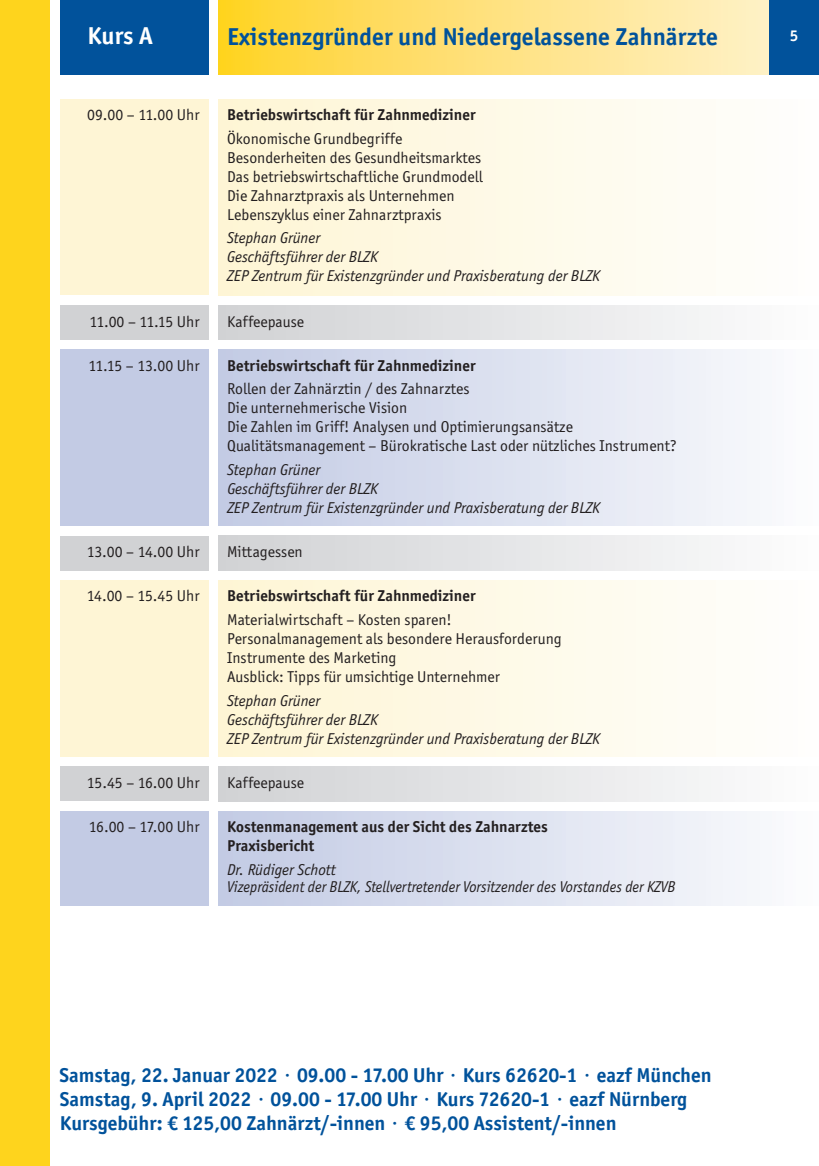
<style>
.page{position:relative;width:819px;height:1166px;background:#fff}
.page>*{position:absolute;margin:0;border:0;box-sizing:border-box;transform-origin:0 0}
.t1{font:700 24.5px "Officina San ITC";color:#01529b}
.t2{font:700 24.5px "Officina San ITC";color:#fff}
.t3{font:700 20.12px/24.2px "Officina San ITC";color:#01529b}
.t4{font:15.75px/18.9px "Officina San ITC";color:#231f20}
.t5{font:italic 15.75px/18.9px "Officina San ITC";color:#231f20}
.t6{font:700 15.75px/18.9px "Officina San ITC";color:#231f20}
.t7{font:700 15.75px "Officina San ITC";color:#fff}
</style>
<div class="page">
<div style="left:218px;top:0;width:601px;height:74px;background:linear-gradient(to right,#ffd32b,#fff4da)"></div>
<div style="left:769px;top:0;width:50px;height:74px;background:#01529b"></div>
<div style="left:60px;top:0;width:148px;height:74px;background:#01529b"></div>
<div style="left:218px;top:99px;width:601px;height:196px;background:linear-gradient(to right,#fef5d4,#fefefd)"></div>
<div style="left:218px;top:811px;width:601px;height:94px;background:linear-gradient(to right,#c2cae4,#fbfcfd)"></div>
<div style="left:218px;top:536px;width:601px;height:34px;background:linear-gradient(to right,#d0d1d4,#fcfdfd)"></div>
<div style="left:218px;top:580px;width:601px;height:176px;background:linear-gradient(to right,#fef5d4,#fefefd)"></div>
<div style="left:60px;top:580px;width:148px;height:176px;background:#fef5d5"></div>
<div style="left:60px;top:536px;width:148px;height:34px;background:#d1d2d4"></div>
<div style="left:218px;top:766px;width:601px;height:35px;background:linear-gradient(to right,#d0d1d4,#fcfdfd)"></div>
<div style="left:60px;top:766px;width:148px;height:35px;background:#d1d2d4"></div>
<div style="left:60px;top:811px;width:148px;height:94px;background:#c3cbe4"></div>
<div style="left:60px;top:99px;width:148px;height:196px;background:#fef5d5"></div>
<div style="left:60px;top:350px;width:148px;height:176px;background:#c3cbe4"></div>
<div style="left:218px;top:350px;width:601px;height:176px;background:linear-gradient(to right,#c2cae4,#fbfcfd)"></div>
<div style="left:60px;top:305px;width:148px;height:35px;background:#d1d2d4"></div>
<div style="left:218px;top:305px;width:601px;height:35px;background:linear-gradient(to right,#d0d1d4,#fcfdfd)"></div>
<div style="left:0;top:0;width:50px;height:1166px;background:#fed41d"></div>
<h1 class="t2" style="left:88px;top:27px;width:67px">Kurs A</h1>
<p class="t7" style="left:789px;top:31px;width:10px">5</p>
<h1 class="t1" style="left:227px;top:28px;width:492px">Existenzgründer und Niedergelassene Zahnärzte</h1>
<p class="t4" style="left:87px;top:105px;width:114px">09.00 – 11.00 Uhr</p>
<p class="t6" style="left:227px;top:107px;width:250px">Betriebswirtschaft für Zahnmediziner</p>
<p class="t4" style="left:227px;top:129px;width:257px">Ökonomische Grundbegriffe Besonderheiten des Gesundheitsmarktes Das betriebswirtschaftliche Grundmodell Die Zahnarztpraxis als Unternehmen Lebenszyklus einer Zahnarztpraxis</p>
<p class="t5" style="left:227px;top:228px;width:374px">Stephan Grüner<br>Geschäftsführer der BLZK<br>ZEP Zentrum für Existenzgründer und Praxisberatung der BLZK</p>
<p class="t4" style="left:89px;top:312px;width:112px">11.00 – 11.15 Uhr</p>
<p class="t4" style="left:227px;top:312px;width:79px">Kaffeepause</p>
<p class="t4" style="left:88px;top:356px;width:113px">11.15 – 13.00 Uhr</p>
<p class="t6" style="left:227px;top:357px;width:250px">Betriebswirtschaft für Zahnmediziner</p>
<p class="t4" style="left:227px;top:379px;width:451px">Rollen der Zahnärztin / des Zahnarztes<br>Die unternehmerische Vision<br>Die Zahlen im Griff! Analysen und Optimierungsansätze Qualitätsmanagement – Bürokratische Last oder nützliches Instrument?</p>
<p class="t5" style="left:227px;top:460px;width:374px">Stephan Grüner<br>Geschäftsführer der BLZK<br>ZEP Zentrum für Existenzgründer und Praxisberatung der BLZK</p>
<p class="t4" style="left:87px;top:542px;width:114px">13.00 – 14.00 Uhr</p>
<p class="t4" style="left:87px;top:586px;width:114px">14.00 – 15.45 Uhr</p>
<p class="t4" style="left:227px;top:542px;width:77px">Mittagessen</p>
<p class="t6" style="left:227px;top:588px;width:250px">Betriebswirtschaft für Zahnmediziner</p>
<p class="t4" style="left:227px;top:610px;width:336px">Materialwirtschaft – Kosten sparen!<br>Personalmanagement als besondere Herausforderung Instrumente des Marketing<br>Ausblick: Tipps für umsichtige Unternehmer</p>
<p class="t5" style="left:227px;top:691px;width:374px">Stephan Grüner<br>Geschäftsführer der BLZK<br>ZEP Zentrum für Existenzgründer und Praxisberatung der BLZK</p>
<p class="t4" style="left:87px;top:773px;width:114px">15.45 – 16.00 Uhr</p>
<p class="t4" style="left:227px;top:773px;width:79px">Kaffeepause</p>
<p class="t4" style="left:89px;top:817px;width:112px">16.00 – 17.00 Uhr</p>
<p class="t6" style="left:227px;top:819px;width:322px">Kostenmanagement aus der Sicht des Zahnarztes<br>Praxisbericht</p>
<p class="t5" style="left:227px;top:860px;width:449px;line-height:17.5px">Dr. Rüdiger Schott<br>Vizepräsident der BLZK, Stellvertretender Vorsitzender des Vorstandes der KZVB</p>
<p class="t3" style="left:60px;top:1065px;width:653px">Samstag, 22. Januar 2022 · 09.00 - 17.00 Uhr · Kurs 62620-1 · eazf München<br>Samstag, 9. April 2022 · 09.00 - 17.00 Uhr · Kurs 72620-1 · eazf Nürnberg<br>Kursgebühr: € 125,00 Zahnärzt/-innen · € 95,00 Assistent/-innen</p>
</div>
